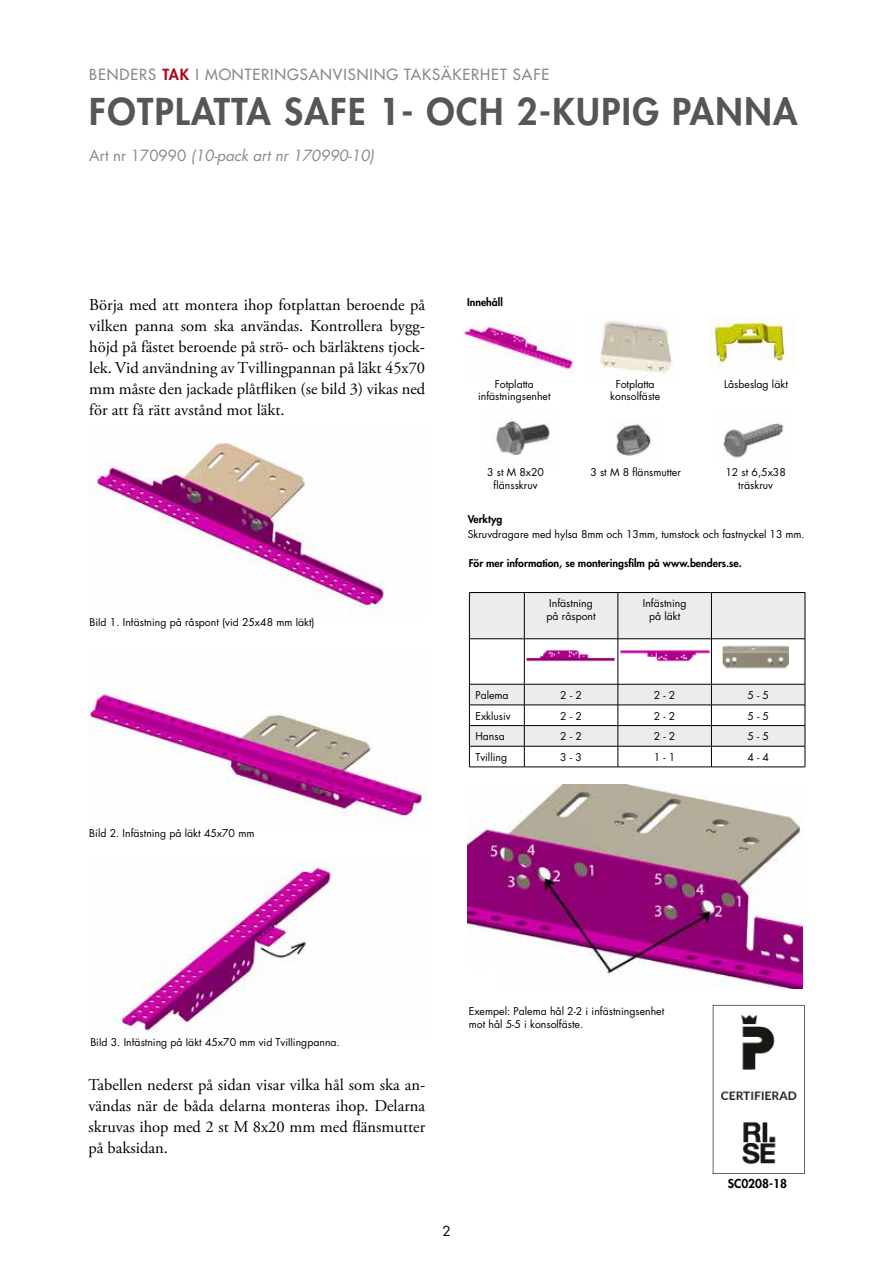
<style>
.page{position:relative;width:893px;height:1263px;background:#fff}
.page>*{position:absolute;margin:0;border:0;box-sizing:border-box;transform-origin:0 0}
.t1{font:800 36px "Futura Std";letter-spacing:.04em;color:#555756}
.t2{font:16.5px/21px "Adobe Garamond Pro";color:#000;text-align:justify}
.t3{font:500 15px "Futura Std";letter-spacing:.06em;color:#878988}
.t4{font:italic 15px "Futura Std";color:#878988}
.t5{font:13.5px "Futura Std";color:#000}
.t6{font:800 12px "Futura Std";color:#000}
.t7{font:10.5px/12.6px "Futura Std";color:#000;text-align:center}
.t8{font:800 10.5px "Futura Std";color:#000}
.s1{font-weight:800;color:#ae071e}
.s2{font-style:normal}
</style>
<div class="page">
<svg style="left:470px;top:593px;width:335px;height:153px;fill:#ececec"></svg>
<hr style="left:469px;top:592px;width:55px;height:1px;background:#000">
<hr style="left:469px;top:593px;width:1px;height:46px;background:#000">
<hr style="left:524px;top:592px;width:94px;height:1px;background:#000">
<hr style="left:524px;top:593px;width:1px;height:46px;background:#000">
<hr style="left:618px;top:592px;width:93px;height:1px;background:#000">
<hr style="left:618px;top:593px;width:1px;height:46px;background:#000">
<hr style="left:711px;top:592px;width:94px;height:1px;background:#000">
<hr style="left:711px;top:593px;width:1px;height:46px;background:#000">
<hr style="left:805px;top:593px;width:1px;height:46px;background:#000">
<hr style="left:469px;top:638px;width:55px;height:1px;background:#000">
<hr style="left:469px;top:639px;width:1px;height:45px;background:#000">
<hr style="left:524px;top:638px;width:94px;height:1px;background:#000">
<hr style="left:524px;top:639px;width:1px;height:45px;background:#000">
<hr style="left:618px;top:638px;width:93px;height:1px;background:#000">
<hr style="left:618px;top:639px;width:1px;height:45px;background:#000">
<hr style="left:711px;top:638px;width:94px;height:1px;background:#000">
<hr style="left:711px;top:639px;width:1px;height:45px;background:#000">
<hr style="left:805px;top:639px;width:1px;height:45px;background:#000">
<hr style="left:469px;top:684px;width:55px;height:1px;background:#000">
<hr style="left:524px;top:684px;width:94px;height:1px;background:#000">
<hr style="left:618px;top:684px;width:93px;height:1px;background:#000">
<hr style="left:711px;top:684px;width:94px;height:1px;background:#000">
<hr style="left:469px;top:705px;width:55px;height:1px;background:#000">
<hr style="left:524px;top:705px;width:94px;height:1px;background:#000">
<hr style="left:618px;top:705px;width:93px;height:1px;background:#000">
<hr style="left:711px;top:705px;width:94px;height:1px;background:#000">
<hr style="left:469px;top:725px;width:55px;height:1px;background:#000">
<hr style="left:524px;top:725px;width:94px;height:1px;background:#000">
<hr style="left:618px;top:725px;width:93px;height:1px;background:#000">
<hr style="left:711px;top:725px;width:94px;height:1px;background:#000">
<hr style="left:469px;top:746px;width:55px;height:1px;background:#000">
<svg style="left:469px;top:684px;width:1px;height:83px"></svg>
<hr style="left:524px;top:746px;width:94px;height:1px;background:#000">
<svg style="left:524px;top:684px;width:1px;height:83px"></svg>
<hr style="left:618px;top:746px;width:93px;height:1px;background:#000">
<svg style="left:618px;top:684px;width:1px;height:83px"></svg>
<hr style="left:711px;top:746px;width:94px;height:1px;background:#000">
<svg style="left:711px;top:684px;width:1px;height:83px"></svg>
<svg style="left:805px;top:684px;width:1px;height:83px"></svg>
<hr style="left:469px;top:767px;width:55px;height:1px;background:#000">
<hr style="left:524px;top:767px;width:94px;height:1px;background:#000">
<hr style="left:618px;top:767px;width:93px;height:1px;background:#000">
<hr style="left:711px;top:767px;width:94px;height:1px;background:#000">
<img style="left:621px;top:645px;width:88px;height:27px">
<img style="left:526px;top:645px;width:89px;height:27px">
<img style="left:713px;top:642px;width:86px;height:30px">
<img style="left:723px;top:422px;width:61px;height:36px">
<img style="left:495px;top:420px;width:55px;height:35px">
<img style="left:599px;top:320px;width:74px;height:56px">
<img style="left:709px;top:317px;width:87px;height:52px">
<img style="left:616px;top:422px;width:35px;height:34px">
<img style="left:463px;top:325px;width:111px;height:50px">
<img style="left:88px;top:690px;width:338px;height:132px">
<img style="left:467px;top:784px;width:335px;height:205px">
<div style="left:457px;top:968px;width:40px;height:22px;background:#fff"></div>
<hr style="left:607px;top:454px;width:11px;height:4px;background:#fff">
<img style="left:93px;top:443px;width:291px;height:171px">
<img style="left:712px;top:1005px;width:92px;height:169px">
<img style="left:115px;top:859px;width:217px;height:174px">
<h3 class="t3" style="left:89px;top:65px;width:461px">BENDERS <span class="s1">TAK</span> I MONTERINGSANVISNING TAKSÄKERHET SAFE</h3>
<h1 class="t1" style="left:89px;top:89px;width:710px">FOTPLATTA SAFE 1- OCH 2-KUPIG PANNA</h1>
<h3 class="t4" style="left:89px;top:146px;width:286px"><span class="s2">Art nr 170990</span> (10-pack art nr 170990-10)</h3>
<p class="t2" style="left:89px;top:294px;width:337px">Börja med att montera ihop fotplattan beroende på vilken panna som ska användas. Kontrollera bygg&shy;höjd på fästet beroende på strö- och bärläktens tjock&shy;lek. Vid användning av Tvillingpannan på läkt 45x70 mm måste den jackade plåtfliken (se bild 3) vikas ned för att få rätt avstånd mot läkt.</p>
<p class="t7" style="left:90px;top:616px;width:227px">Bild 1. Infästning på råspont (vid 25x48 mm läkt)</p>
<p class="t7" style="left:89px;top:826px;width:167px">Bild 2. Infästning på läkt 45x70 mm</p>
<p class="t8" style="left:467px;top:296px;width:37px">Innehåll</p>
<p class="t7" style="left:478px;top:378px;width:74px">Fotplatta infästningsenhet</p>
<p class="t7" style="left:610px;top:378px;width:51px">Fotplatta konsolfäste</p>
<p class="t7" style="left:724px;top:378px;width:65px">Låsbeslag läkt</p>
<p class="t7" style="left:487px;top:466px;width:58px">3 st M 8x20 flänsskruv</p>
<p class="t7" style="left:590px;top:466px;width:92px">3 st M 8 flänsmutter</p>
<p class="t7" style="left:725px;top:466px;width:62px">12 st 6,5x38 träskruv</p>
<p class="t8" style="left:468px;top:512px;width:36px">Verktyg</p>
<p class="t7" style="left:468px;top:528px;width:339px">Skruvdragare med hylsa 8mm och 13mm, tumstock och fastnyckel 13 mm.</p>
<p class="t8" style="left:469px;top:556px;width:275px">För mer information, se monteringsfilm på www.benders.se.</p>
<p class="t7" style="left:546px;top:597px;width:51px;text-align:left">Infästning på råspont</p>
<p class="t7" style="left:643px;top:597px;width:45px">Infästning på läkt</p>
<p class="t7" style="left:475px;top:689px;width:35px">Palema</p>
<p class="t7" style="left:560px;top:689px;width:23px">2 - 2</p>
<p class="t7" style="left:654px;top:689px;width:23px">2 - 2</p>
<p class="t7" style="left:747px;top:689px;width:23px">5 - 5</p>
<p class="t7" style="left:475px;top:709px;width:37px">Exklusiv</p>
<p class="t7" style="left:560px;top:709px;width:23px">2 - 2</p>
<p class="t7" style="left:654px;top:709px;width:23px">2 - 2</p>
<p class="t7" style="left:747px;top:709px;width:23px">5 - 5</p>
<p class="t7" style="left:475px;top:730px;width:31px">Hansa</p>
<p class="t7" style="left:560px;top:730px;width:23px">2 - 2</p>
<p class="t7" style="left:654px;top:730px;width:23px">2 - 2</p>
<p class="t7" style="left:747px;top:730px;width:23px">5 - 5</p>
<p class="t7" style="left:475px;top:751px;width:33px">Tvilling</p>
<p class="t7" style="left:560px;top:751px;width:23px">3 - 3</p>
<p class="t7" style="left:654px;top:751px;width:23px">1 - 1</p>
<p class="t7" style="left:747px;top:751px;width:23px">4 - 4</p>
<p class="t7" style="left:90px;top:1036px;width:251px">Bild 3. Infästning på läkt 45x70 mm vid Tvillingpanna.</p>
<h2 class="t2" style="left:88px;top:1075px;width:338px">Tabellen nederst på sidan visar vilka hål som ska an&shy;vändas när de båda delarna monteras ihop. Delarna skruvas ihop med 2 st M 8x20 mm med flänsmutter på baksidan.</h2>
<p class="t7" style="left:469px;top:1005px;width:197px;text-align:left">Exempel: Palema hål 2-2 i infästningsenhet mot hål 5-5 i konsolfäste.</p>
<p class="t5" style="left:442px;top:1222px;width:10px">2</p>
<p class="t6" style="left:728px;top:1176px;width:61px">SC0208-18</p>
</div>
